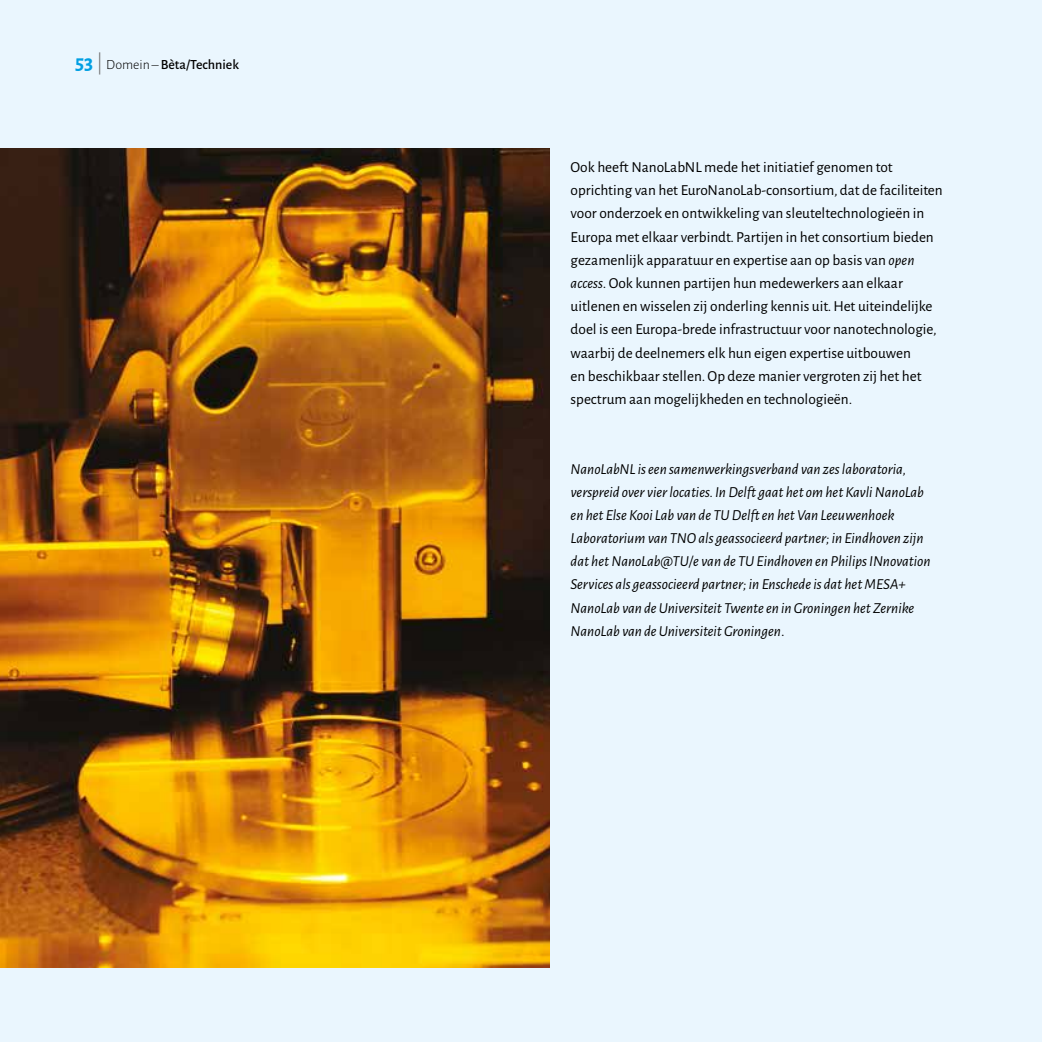
<style>
.page{position:relative;width:1042px;height:1042px;background:#eaf6fe}
.page>*{position:absolute;margin:0;border:0;box-sizing:border-box;transform-origin:0 0}
.t1{font:15.4px/23.1px "Alegreya Sans";color:#000}
.t2{font:italic 15.4px/23.1px "Alegreya Sans";color:#000}
.t3{font:500 14px "Alegreya Sans";color:#000}
.s1{font-weight:700;font-size:21px;color:#009fe3}
.s2{font-weight:300;font-size:21px;color:#646363}
.s3{font-weight:300}
.s4{font-style:italic}
.s5{font-style:normal}
</style>
<div class="page">
<img style="left:0;top:149px;width:549px;height:818px">
<p class="t3" style="left:75px;top:55px;width:165px"><span class="s1">53</span> <span class="s2">|</span> <span class="s3">Domein –</span> Bèta/Techniek</p>
<p class="t1" style="left:570px;top:155px;width:374px">Ook heeft NanoLabNL mede het initiatief genomen tot oprichting van het EuroNanoLab-consortium, dat de faciliteiten voor onderzoek en ontwikkeling van sleuteltechnologieën in Europa met elkaar verbindt. Partijen in het consortium bieden gezamenlijk apparatuur en expertise aan op basis van <span class="s4">open access</span>. Ook kunnen partijen hun medewerkers aan elkaar uitlenen en wisselen zij onderling kennis uit. Het uiteindelijke doel is een Europa-brede infrastructuur voor nanotechnologie, waarbij de deelnemers elk hun eigen expertise uitbouwen<br>en beschikbaar stellen. Op deze manier vergroten zij het het spectrum aan mogelijkheden en technologieën.</p>
<p class="t2" style="left:570px;top:456px;width:361px">NanoLabNL is een samenwerkingsverband van zes laboratoria, verspreid over vier locaties. In Delft gaat het om het Kavli NanoLab en het Else Kooi Lab van de TU Delft en het Van Leeuwenhoek Laboratorium van TNO als geassocieerd partner; in Eindhoven zijn dat het NanoLab@TU/e van de TU Eindhoven en Philips INnovation Services als geassocieerd partner; in Enschede is dat het MESA+ NanoLab van de Universiteit Twente en in Groningen het Zernike NanoLab van de Universiteit Groningen<span class="s5">.</span></p>
</div>
